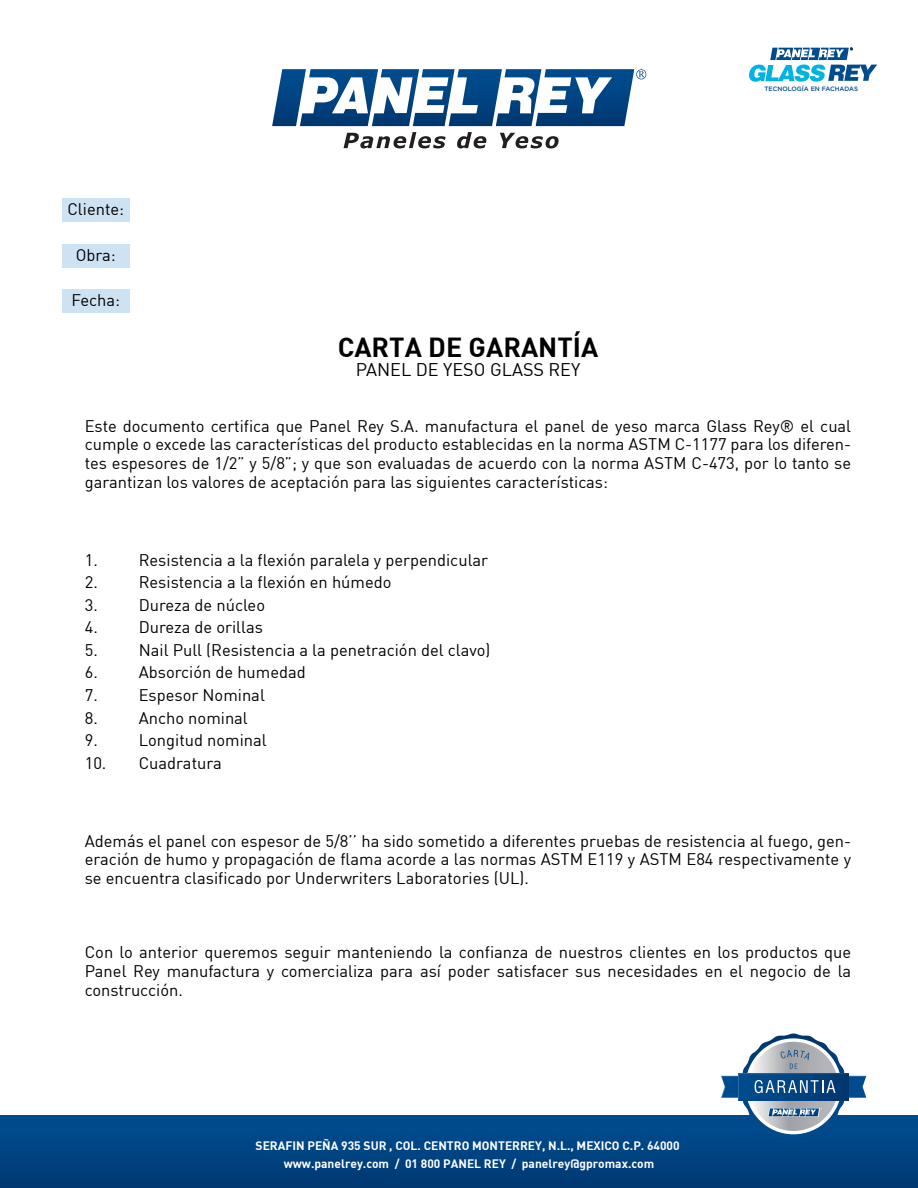
<style>
.page{position:relative;width:918px;height:1188px;background:#fff}
.page>*{position:absolute;margin:0;border:0;box-sizing:border-box;transform-origin:0 0}
.t1{font:27px "DIN Bold";color:#000}
.t2{font:18px "DIN";color:#000}
.t3{font:16.5px/18.6px "DIN";color:#000;text-align:justify}
.t4{font:12px/18px "DIN Bold";color:#fff;text-align:center}
.t5{font:500 6.3px "Gotham";color:#004b8d}
</style>
<div class="page">
<svg style="left:749px;top:48px;width:128px;height:34px"></svg>
<div style="left:62px;top:198px;width:68px;height:24px;background:#cde3f4"></div>
<div style="left:62px;top:244px;width:68px;height:24px;background:#cde3f4"></div>
<div style="left:62px;top:290px;width:68px;height:24px;background:#cde3f4"></div>
<svg style="left:272px;top:69px;width:374px;height:79px"></svg>
<div style="left:0;top:1115px;width:918px;height:73px;background:linear-gradient(to bottom,#004d91,#003972)"></div>
<svg style="left:721px;top:1034px;width:145px;height:105px"></svg>
<p class="t3" style="left:67px;top:199px;width:58px">Cliente:</p>
<p class="t3" style="left:76px;top:245px;width:42px">Obra:</p>
<p class="t3" style="left:71px;top:291px;width:50px">Fecha:</p>
<h1 class="t1" style="left:338px;top:330px;width:262px">CARTA DE GARANTÍA</h1>
<p class="t2" style="left:356px;top:358px;width:226px">PANEL DE YESO GLASS REY</p>
<p class="t5" style="left:765px;top:85px;width:95px">TECNOLOGÍA EN FACHADAS</p>
<p class="t3" style="left:85px;top:416px;width:768px">Este documento certifica que Panel Rey S.A. manufactura el panel de yeso marca Glass Rey® el cual cumple o excede las características del producto establecidas en la norma ASTM C-1177 para los diferen&shy;tes espesores de 1/2” y 5/8”; y que son evaluadas de acuerdo con la norma ASTM C-473, por lo tanto se garantizan los valores de aceptación para las siguientes características:</p>
<p class="t3" style="left:85px;top:550px;width:15px">1.</p>
<p class="t3" style="left:139px;top:550px;width:351px">Resistencia a la flexión paralela y perpendicular</p>
<p class="t3" style="left:85px;top:573px;width:15px">2.</p>
<p class="t3" style="left:139px;top:573px;width:254px">Resistencia a la flexión en húmedo</p>
<p class="t3" style="left:85px;top:595px;width:15px">3.</p>
<p class="t3" style="left:139px;top:595px;width:128px">Dureza de núcleo</p>
<p class="t3" style="left:85px;top:618px;width:15px">4.</p>
<p class="t3" style="left:139px;top:618px;width:126px">Dureza de orillas</p>
<p class="t3" style="left:85px;top:640px;width:15px">5.</p>
<p class="t3" style="left:139px;top:640px;width:353px">Nail Pull (Resistencia a la penetración del clavo)</p>
<p class="t3" style="left:85px;top:663px;width:15px">6.</p>
<p class="t3" style="left:139px;top:663px;width:169px">Absorción de humedad</p>
<p class="t3" style="left:85px;top:685px;width:15px">7.</p>
<p class="t3" style="left:139px;top:685px;width:128px">Espesor Nominal</p>
<p class="t3" style="left:85px;top:708px;width:15px">8.</p>
<p class="t3" style="left:139px;top:708px;width:111px">Ancho nominal</p>
<p class="t3" style="left:85px;top:730px;width:15px">9.</p>
<p class="t3" style="left:139px;top:730px;width:130px">Longitud nominal</p>
<p class="t3" style="left:85px;top:753px;width:139px">10. Cuadratura</p>
<p class="t3" style="left:85px;top:831px;width:768px">Además el panel con espesor de 5/8’’ ha sido sometido a diferentes pruebas de resistencia al fuego, gen&shy;eración de humo y propagación de flama acorde a las normas ASTM E119 y ASTM E84 respectivamente y se encuentra clasificado por Underwriters Laboratories (UL).</p>
<p class="t3" style="left:85px;top:943px;width:768px">Con lo anterior queremos seguir manteniendo la confianza de nuestros clientes en los productos que Panel Rey manufactura y comercializa para así poder satisfacer sus necesidades en el negocio de la construcción.</p>
<p class="t4" style="left:256px;top:1137px;width:426px">SERAFIN PEÑA 935 SUR , COL. CENTRO MONTERREY, N.L., MEXICO C.P. 64000 www.panelrey.com / 01 800 PANEL REY / panelrey@gpromax.com</p>
</div>
